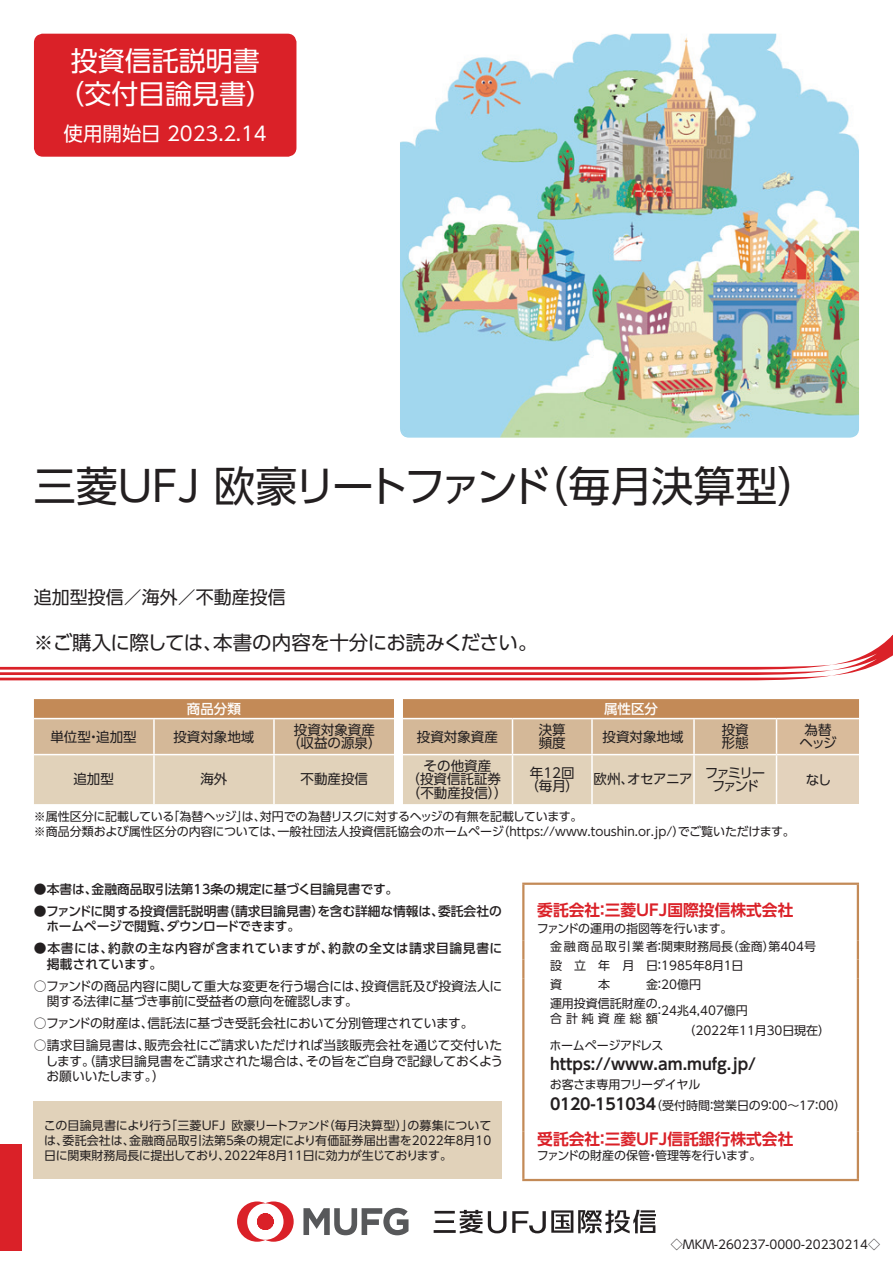
<style>
.page{position:relative;width:893px;height:1263px;background:#fff}
.page>*{position:absolute;margin:0;border:0;box-sizing:border-box;transform-origin:0 0}
.t1{font:42px "UD Shin Go Pro";letter-spacing:-.095em;color:#231f20}
.t2{font:27px/33px "UD Shin Go Pro";color:#fff;text-align:center}
.t3{font:19.5px "UD Shin Go Pro";letter-spacing:-.025em;color:#231f20}
.t4{font:19.5px "UD Shin Go Pro";color:#fff}
.t5{font:18px "UD Shin Go Pro";color:#231f20}
.t6{font:700 15.75px "UD Shin Go Pro De";color:#da2128}
.t7{font:700 15.75px "UD Shin Go Pro De";color:#231f20}
.t8{font:13.5px/13.5px "UD Shin Go Pro";color:#231f20;text-align:center}
.t9{font:13.5px/13.5px "UD Shin Go Pro";letter-spacing:-.145em;color:#231f20;text-align:center}
.t10{font:500 13.5px "UD Shin Go Pro";color:#fff}
.t11{font:12.75px/15.8px "UD Shin Go Pro";letter-spacing:-.01em;color:#231f20}
.t12{font:500 12.75px/15.8px "UD Shin Go Pro";color:#231f20}
.t13{font:500 12.75px/15.8px "UD Shin Go Pro";letter-spacing:.045em;color:#231f20}
.t14{font:12px/18.8px "UD Shin Go Pro";color:#231f20}
.t15{font:12px "UD Shin Go Pro";letter-spacing:-.03em;color:#231f20}
.t16{font:12px "UD Shin Go Pro";letter-spacing:.335em;color:#231f20}
.s1{font-family:"UD Shin Go Pro De";font-weight:700;font-size:15.75px}
</style>
<div class="page">
<svg style="left:0;top:634px;width:893px;height:46px"></svg>
<svg style="left:34px;top:699px;width:825px;height:105px;background:#d7bc9d"></svg>
<div style="left:776px;top:754px;width:83px;height:50px;background:#e3d2bc"></div>
<hr style="left:34px;top:718px;width:120px;height:1px;background:#fff">
<hr style="left:154px;top:718px;width:120px;height:1px;background:#fff">
<hr style="left:153px;top:719px;width:2px;height:35px;background:#fff">
<hr style="left:274px;top:718px;width:120px;height:1px;background:#fff">
<hr style="left:273px;top:719px;width:2px;height:35px;background:#fff">
<hr style="left:403px;top:718px;width:109px;height:1px;background:#fff">
<hr style="left:512px;top:718px;width:80px;height:1px;background:#fff">
<hr style="left:512px;top:719px;width:1px;height:35px;background:#fff">
<hr style="left:592px;top:718px;width:102px;height:1px;background:#fff">
<hr style="left:591px;top:719px;width:2px;height:35px;background:#fff">
<hr style="left:694px;top:718px;width:82px;height:1px;background:#fff">
<hr style="left:693px;top:719px;width:2px;height:35px;background:#fff">
<hr style="left:776px;top:718px;width:83px;height:1px;background:#fff">
<hr style="left:776px;top:719px;width:1px;height:35px;background:#fff">
<hr style="left:34px;top:754px;width:120px;height:1px;background:#fff">
<hr style="left:154px;top:754px;width:120px;height:1px;background:#fff">
<hr style="left:153px;top:755px;width:2px;height:49px;background:#fff">
<hr style="left:274px;top:754px;width:120px;height:1px;background:#fff">
<hr style="left:273px;top:755px;width:2px;height:49px;background:#fff">
<hr style="left:403px;top:754px;width:109px;height:1px;background:#fff">
<hr style="left:512px;top:754px;width:80px;height:1px;background:#fff">
<hr style="left:512px;top:755px;width:1px;height:49px;background:#fff">
<hr style="left:592px;top:754px;width:102px;height:1px;background:#fff">
<hr style="left:591px;top:755px;width:2px;height:49px;background:#fff">
<hr style="left:694px;top:754px;width:82px;height:1px;background:#fff">
<hr style="left:693px;top:755px;width:2px;height:49px;background:#fff">
<hr style="left:776px;top:754px;width:83px;height:1px;background:#fff">
<hr style="left:776px;top:755px;width:1px;height:49px;background:#fff">
<div style="left:34px;top:1101px;width:468px;height:78px;background:#e1d2ba"></div>
<hr style="left:522px;top:882px;width:337px;height:3px;background:#c38a57">
<hr style="left:522px;top:885px;width:2px;height:56px;background:#c38a57">
<hr style="left:857px;top:885px;width:2px;height:56px;background:#c38a57">
<svg style="left:522px;top:941px;width:2px;height:56px"></svg>
<svg style="left:857px;top:941px;width:2px;height:56px"></svg>
<hr style="left:522px;top:997px;width:2px;height:27px;background:#c38a57">
<hr style="left:857px;top:997px;width:2px;height:27px;background:#c38a57">
<svg style="left:522px;top:1024px;width:2px;height:15px"></svg>
<svg style="left:857px;top:1024px;width:2px;height:15px"></svg>
<hr style="left:522px;top:1039px;width:2px;height:92px;background:#c38a57">
<hr style="left:857px;top:1039px;width:2px;height:92px;background:#c38a57">
<hr style="left:522px;top:1131px;width:2px;height:48px;background:#c38a57">
<hr style="left:857px;top:1131px;width:2px;height:48px;background:#c38a57">
<hr style="left:522px;top:1179px;width:337px;height:2px;background:#c38a57">
<img style="left:400px;top:34px;width:459px;height:404px">
<div style="left:35px;top:35px;width:260px;height:120px;background:#da2128;border-radius:8px"></div>
<div style="left:34px;top:34px;width:262px;height:123px;border:3px solid #da2128;border-radius:8px"></div>
<div style="left:0;top:1144px;width:21px;height:107px;background:#da2128"></div>
<svg style="left:303px;top:1208px;width:105px;height:27px"></svg>
<svg style="left:237px;top:1201px;width:57px;height:41px"></svg>
<hr style="left:435px;top:1220px;width:19px;height:3px;background:#231f20">
<hr style="left:434px;top:1230px;width:22px;height:3px;background:#231f20">
<hr style="left:434px;top:1211px;width:21px;height:2px;background:#231f20">
<svg style="left:460px;top:1210px;width:22px;height:23px"></svg>
<svg style="left:488px;top:1210px;width:168px;height:23px"></svg>
<h2 class="t2" style="left:57px;top:43px;width:217px">投資信託説明書（交付目論見書）</h2>
<h3 class="t4" style="left:64px;top:118px;width:205px">使用開始日 2023.２.14</h3>
<h1 class="t1" style="left:34px;top:452px;width:787px">三菱ＵＦＪ 欧豪リートファンド（毎月決算型）</h1>
<h3 class="t5" style="left:34px;top:582px;width:253px">追加型投信／海外／不動産投信</h3>
<h3 class="t3" style="left:34px;top:627px;width:505px">※ご購入に際しては、本書の内容を十分にお読みください。</h3>
<p class="t10" style="left:187px;top:698px;width:55px">商品分類</p>
<p class="t10" style="left:604px;top:698px;width:55px">属性区分</p>
<p class="t8" style="left:50px;top:729px;width:88px">単位型・追加型</p>
<p class="t8" style="left:173px;top:729px;width:82px">投資対象地域</p>
<p class="t8" style="left:287px;top:723px;width:96px">投資対象資産（収益の源泉）</p>
<p class="t8" style="left:417px;top:729px;width:82px">投資対象資産</p>
<p class="t8" style="left:539px;top:723px;width:28px;text-align:left">決算頻度</p>
<p class="t8" style="left:602px;top:729px;width:82px">投資対象地域</p>
<p class="t8" style="left:722px;top:723px;width:28px;text-align:left">投資形態</p>
<p class="t8" style="left:800px;top:723px;width:39px">為替ヘッジ</p>
<p class="t8" style="left:73px;top:772px;width:42px">追加型</p>
<p class="t8" style="left:200px;top:772px;width:28px">海外</p>
<p class="t8" style="left:301px;top:772px;width:69px">不動産投信</p>
<p class="t8" style="left:406px;top:759px;width:103px">その他資産<br>（投資信託証券（不動産投信））</p>
<p class="t8" style="left:525px;top:765px;width:55px">年12回（毎月）</p>
<p class="t8" style="left:594px;top:772px;width:101px">欧州、オセアニア</p>
<p class="t9" style="left:705px;top:765px;width:62px">ファミリーファンド</p>
<p class="t8" style="left:806px;top:772px;width:27px">なし</p>
<p class="t14" style="left:34px;top:808px;width:762px;line-height:15px">※属性区分に記載している「為替ヘッジ」は、対円での為替リスクに対するヘッジの有無を記載しています。<br>※商品分類および属性区分の内容については、一般社団法人投資信託協会のホームページ（https://www.toushin.or.jp/）でご覧いただけます。</p>
<p class="t12" style="left:34px;top:881px;width:366px">●本書は、金融商品取引法第13条の規定に基づく目論見書です。</p>
<p class="t12" style="left:46px;top:902px;width:457px;text-indent:-12px">●ファンドに関する投資信託説明書（請求目論見書）を含む詳細な情報は、委託会社のホームページで閲覧、ダウンロードできます。</p>
<p class="t13" style="left:47px;top:940px;width:457px;text-indent:-13px">●本書には、約款の主な内容が含まれていますが、約款の全文は請求目論見書に掲載されています。</p>
<p class="t11" style="left:47px;top:977px;width:457px;text-indent:-13px">○ファンドの商品内容に関して重大な変更を行う場合には、投資信託及び投資法人に関する法律に基づき事前に受益者の意向を確認します。</p>
<p class="t11" style="left:34px;top:1015px;width:441px">○ファンドの財産は、信託法に基づき受託会社において分別管理されています。</p>
<p class="t11" style="left:45px;top:1037px;width:459px;text-align:justify;text-indent:-12px">○請求目論見書は、販売会社にご請求いただければ当該販売会社を通じて交付いたします。（請求目論見書をご請求された場合は、その旨をご自身で記録しておくようお願いいたします。）</p>
<p class="t14" style="left:44px;top:1117px;width:449px;line-height:15px;text-align:justify">この目論見書により行う「三菱ＵＦＪ 欧豪リートファンド（毎月決算型）」の募集については、委託会社は、金融商品取引法第５条の規定により有価証券届出書を2022年８月10日に関東財務局長に提出しており、2022年８月11日に効力が生じております。</p>
<h3 class="t6" style="left:537px;top:897px;width:258px">委託会社：三菱ＵＦＪ国際投信株式会社</h3>
<p class="t14" style="left:550px;top:918px;width:268px;text-indent:-13px">ファンドの運用の指図等を行います。<br>金融商品取引業者：関東財務局長（金商）第404号設 立 年 月 日：1985年８月１日<br>資</p>
<p class="t14" style="left:550px;top:974px;width:153px;text-indent:96px">金：20億円運用投資信託財産の</p>
<p class="t16" style="left:550px;top:1008px;width:109px">合計純資産総額</p>
<p class="t14" style="left:683px;top:1000px;width:148px;line-height:19.5px;text-indent:-30px">：24兆4,407億円<br>（2022年11月30日現在）</p>
<p class="t15" style="left:550px;top:1035px;width:115px">ホームページアドレス</p>
<h3 class="t7" style="left:550px;top:1051px;width:208px">https://www.am.mufg.jp/</h3>
<p class="t14" style="left:550px;top:1074px;width:298px;line-height:21px">お客さま専用フリーダイヤル<br><span class="s1">0120-151034</span>（受付時間：営業日の９：00～17：00）</p>
<h3 class="t6" style="left:537px;top:1126px;width:258px">受託会社：三菱ＵＦＪ信託銀行株式会社</h3>
<p class="t14" style="left:537px;top:1145px;width:226px">ファンドの財産の保管・管理等を行います。</p>
<p class="t14" style="left:598px;top:974px;width:13px">本</p>
<p class="t14" style="left:671px;top:1234px;width:211px">◇MKM-260237-0000-20230214◇</p>
</div>
